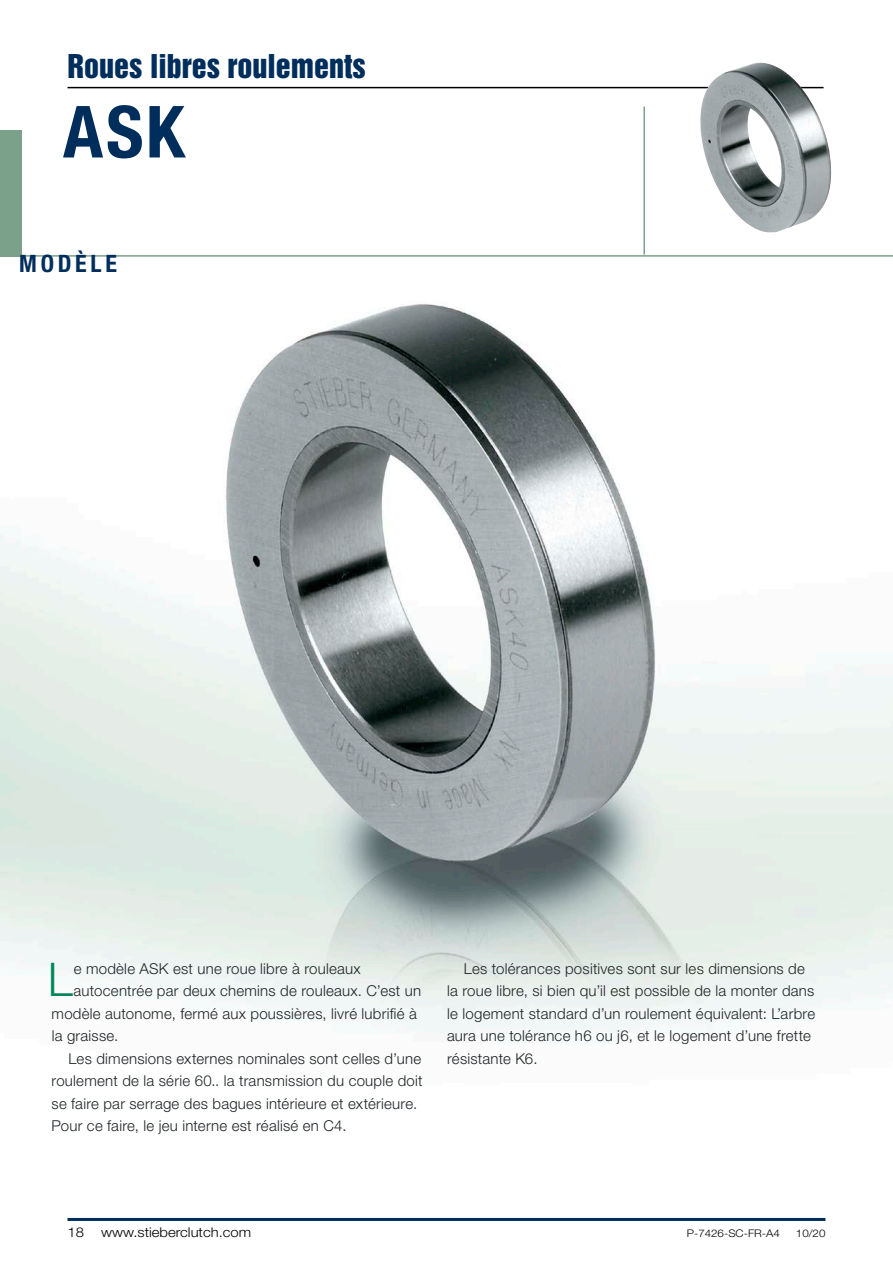
<style>
.page{position:relative;width:893px;height:1263px;background:#fff}
.page>*{position:absolute;margin:0;border:0;box-sizing:border-box;transform-origin:0 0}
.t1{font:700 condensed 72px "Helvetica Neue LT Std";color:#002e5c}
.t2{font:300 46.5px "Helvetica Neue LT Std";color:#008759}
.t3{font:30px "Helvetica Inserat LT Std";color:#002e5c}
.t4{font:700 condensed 24px "Helvetica Neue LT Std";letter-spacing:.155em;color:#002e5c}
.t5{font:300 15px/22.5px "Helvetica Neue LT Std";letter-spacing:.015em;color:#1f2427}
.t6{font:300 13.5px "Helvetica Neue LT Std";color:#000;scale:1.1 1}
.t7{font:300 10.5px "Helvetica Neue LT Std";color:#000;scale:1.1 1}
</style>
<div class="page">
<hr style="left:0;top:255px;width:893px;height:2px;background:#7ca18a">
<div style="left:0;top:130px;width:21px;height:126px;background:#7ca18a"></div>
<hr style="left:68px;top:87px;width:756px;height:1px;background:#000">
<img style="left:0;top:304px;width:893px;height:729px">
<img style="left:696px;top:62px;width:136px;height:171px">
<hr style="left:68px;top:1218px;width:757px;height:3px;background:#002e5c">
<hr style="left:643px;top:107px;width:2px;height:148px;background:#7ca18a">
<h3 class="t3" style="left:68px;top:49px;width:300px">Roues libres roulements</h3>
<h1 class="t1" style="left:63px;top:88px;width:123px">ASK</h1>
<h3 class="t4" style="left:19px;top:249px;width:99px">MODÈLE</h3>
<h2 class="t2" style="left:48px;top:951px;width:26px">L</h2>
<p class="t5" style="left:74px;top:957px;width:289px">e modèle ASK est une roue libre à rouleaux</p>
<p class="t5" style="left:74px;top:979px;width:349px">autocentrée par deux chemins de rouleaux. C’est un</p>
<p class="t5" style="left:52px;top:1002px;width:367px">modèle autonome, fermé aux poussières, livré lubrifié à</p>
<p class="t5" style="left:52px;top:1024px;width:68px">la graisse.</p>
<p class="t5" style="left:68px;top:1047px;width:354px">Les dimensions externes nominales sont celles d’une</p>
<p class="t5" style="left:52px;top:1069px;width:373px">roulement de la série 60.. la transmission du couple doit</p>
<p class="t5" style="left:52px;top:1092px;width:367px">se faire par serrage des bagues intérieure et extérieure.</p>
<p class="t5" style="left:51px;top:1114px;width:297px">Pour ce faire, le jeu interne est réalisé en C4.</p>
<p class="t5" style="left:447px;top:957px;width:370px;text-indent:17px">Les tolérances positives sont sur les dimensions de la roue libre, si bien qu’il est possible de la monter dans le logement standard d’un roulement équivalent: L’arbre aura une tolérance h6 ou j6, et le logement d’une frette résistante K6.</p>
<p class="t6" style="left:68px;top:1223px;width:17px">18</p>
<p class="t6" style="left:101px;top:1223px;width:138px">www.stieberclutch.com</p>
<p class="t7" style="left:687px;top:1226px;width:86px">P-7426-SC-FR-A4</p>
<p class="t7" style="left:796px;top:1226px;width:28px">10/20</p>
</div>
